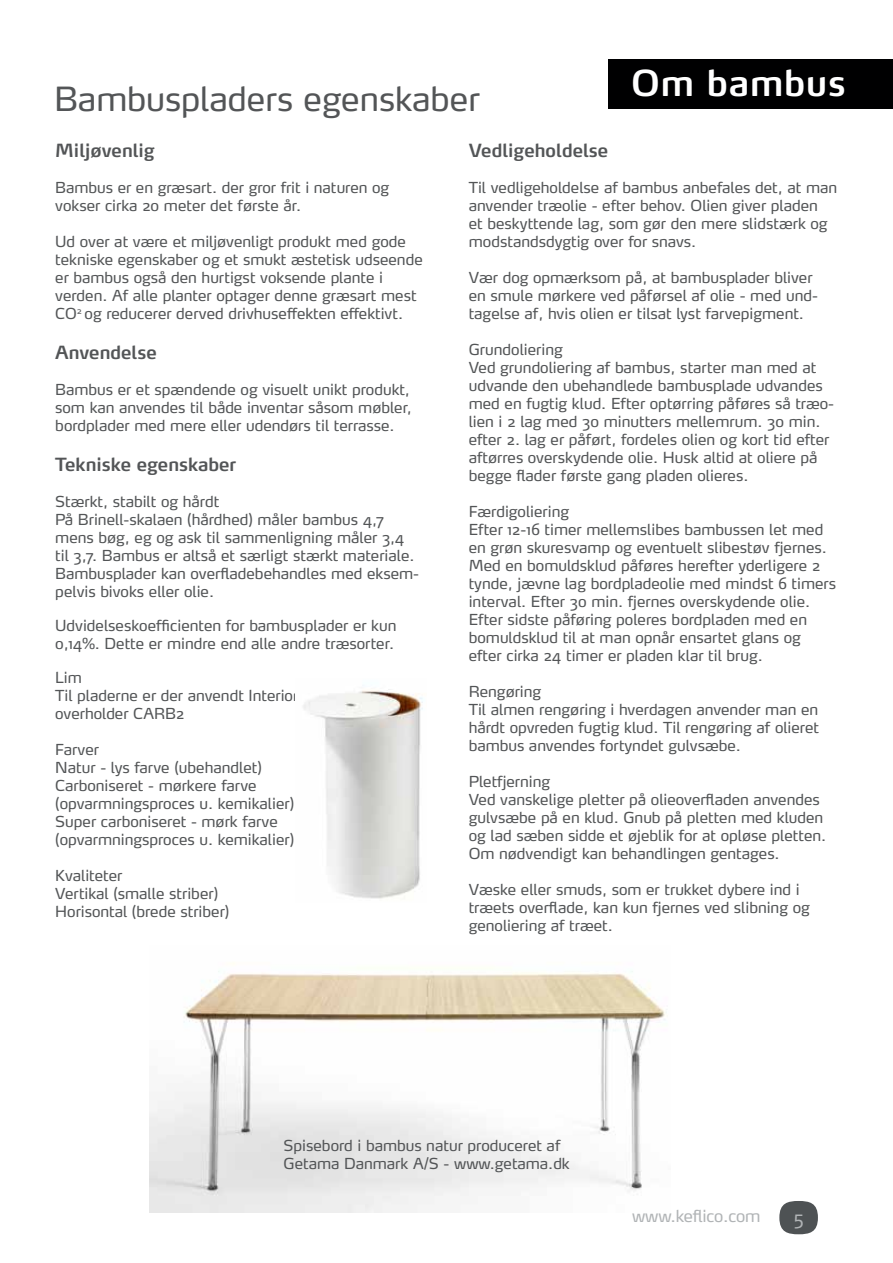
<style>
.page{position:relative;width:893px;height:1263px;background:#fff}
.page>*{position:absolute;margin:0;border:0;box-sizing:border-box;transform-origin:0 0}
.t1{font:600 35.4px "Max";letter-spacing:.025em;color:#fff}
.t2{font:33px "Max";color:#535557}
.t3{font:600 18px "Max";color:#535557}
.t4{font:18px "Max";color:#b1b4b6}
.t5{font:16.35px "Max";letter-spacing:-.015em;color:#b1b4b6}
.t6{font:15px/18px "Max";color:#535557}
</style>
<div class="page">
<img style="left:303px;top:689px;width:120px;height:210px">
<div style="left:609px;top:60px;width:284px;height:49px;background:#000001"></div>
<img style="left:149px;top:963px;width:516px;height:249px">
<div style="left:779px;top:1201px;width:39px;height:33px;background:#4e5254;border-radius:50%"></div>
<h2 class="t2" style="left:54px;top:78px;width:427px">Bambuspladers egenskaber</h2>
<h1 class="t1" style="left:631px;top:60px;width:216px">Om bambus</h1>
<p class="t3" style="left:55px;top:139px;width:101px">Miljøvenlig</p>
<p class="t6" style="left:55px;top:179px;width:336px">Bambus er en græsart. der gror frit i naturen og vokser cirka 20 meter det første år.</p>
<p class="t6" style="left:55px;top:233px;width:369px">Ud over at være et miljøvenligt produkt med gode tekniske egenskaber og et smukt æstetisk udseende er bambus også den hurtigst voksende plante i verden. Af alle planter optager denne græsart mest CO<sup>2</sup> og reducerer derved drivhuseffekten effektivt.</p>
<p class="t3" style="left:55px;top:341px;width:103px">Anvendelse</p>
<p class="t6" style="left:55px;top:380px;width:358px">Bambus er et spændende og visuelt unikt produkt, som kan anvendes til både inventar såsom møbler, bordplader med mere eller udendørs til terrasse.</p>
<p class="t3" style="left:55px;top:453px;width:183px">Tekniske egenskaber</p>
<p class="t6" style="left:55px;top:492px;width:365px">Stærkt, stabilt og hårdt<br>På Brinell-skalaen (hårdhed) måler bambus 4,7 mens bøg, eg og ask til sammenligning måler 3,4 til 3,7. Bambus er altså et særligt stærkt materiale.<br>Bambusplader kan overfladebehandles med eksem&shy;pelvis bivoks eller olie.</p>
<p class="t6" style="left:55px;top:616px;width:343px">Udvidelseskoefficienten for bambusplader er kun<br>0,14%. Dette er mindre end alle andre træsorter.</p>
<p class="t6" style="left:55px;top:668px;width:348px">Lim<br>Til pladerne er der anvendt Interior lim, E1. Limen overholder CARB2</p>
<p class="t6" style="left:55px;top:740px;width:240px">Farver<br>Natur - lys farve (ubehandlet)<br>Carboniseret - mørkere farve (opvarmningsproces u. kemikalier)<br>Super carboniseret - mørk farve (opvarmningsproces u. kemikalier)</p>
<p class="t6" style="left:55px;top:866px;width:176px">Kvaliteter<br>Vertikal (smalle striber)<br>Horisontal (brede striber)</p>
<p class="t3" style="left:469px;top:139px;width:141px">Vedligeholdelse</p>
<p class="t6" style="left:469px;top:179px;width:370px">Til vedligeholdelse af bambus anbefales det, at man anvender træolie - efter behov. Olien giver pladen<br>et beskyttende lag, som gør den mere slidstærk og modstandsdygtig over for snavs.</p>
<p class="t6" style="left:469px;top:269px;width:351px">Vær dog opmærksom på, at bambusplader bliver en smule mørkere ved påførsel af olie - med und&shy;tagelse af, hvis olien er tilsat lyst farvepigment.</p>
<p class="t6" style="left:469px;top:341px;width:367px">Grundoliering<br>Ved grundoliering af bambus, starter man med at udvande den ubehandlede bambusplade udvandes med en fugtig klud. Efter optørring påføres så træo&shy;lien i 2 lag med 30 minutters mellemrum. 30 min. efter 2. lag er påført, fordeles olien og kort tid efter aftørres overskydende olie. Husk altid at oliere på begge flader første gang pladen olieres.</p>
<p class="t6" style="left:469px;top:503px;width:369px">Færdigoliering<br>Efter 12-16 timer mellemslibes bambussen let med en grøn skuresvamp og eventuelt slibestøv fjernes.<br>Med en bomuldsklud påføres herefter yderligere 2 tynde, jævne lag bordpladeolie med mindst 6 timers interval. Efter 30 min. fjernes overskydende olie.<br>Efter sidste påføring poleres bordpladen med en bomuldsklud til at man opnår ensartet glans og efter cirka 24 timer er pladen klar til brug.</p>
<p class="t6" style="left:469px;top:683px;width:352px">Rengøring<br>Til almen rengøring i hverdagen anvender man en hårdt opvreden fugtig klud. Til rengøring af olieret bambus anvendes fortyndet gulvsæbe.</p>
<p class="t6" style="left:469px;top:773px;width:359px">Pletfjerning<br>Ved vanskelige pletter på olieoverfladen anvendes gulvsæbe på en klud. Gnub på pletten med kluden og lad sæben sidde et øjeblik for at opløse pletten.<br>Om nødvendigt kan behandlingen gentages.</p>
<p class="t6" style="left:469px;top:881px;width:343px">Væske eller smuds, som er trukket dybere ind i træets overflade, kan kun fjernes ved slibning og genoliering af træet.</p>
<p class="t6" style="left:284px;top:1136px;width:288px">Spisebord i bambus natur produceret af<br>Getama Danmark A/S - www.getama.dk</p>
<p class="t5" style="left:632px;top:1206px;width:130px">www.keflico.com</p>
<p class="t4" style="left:794px;top:1206px;width:11px">5</p>
</div>
